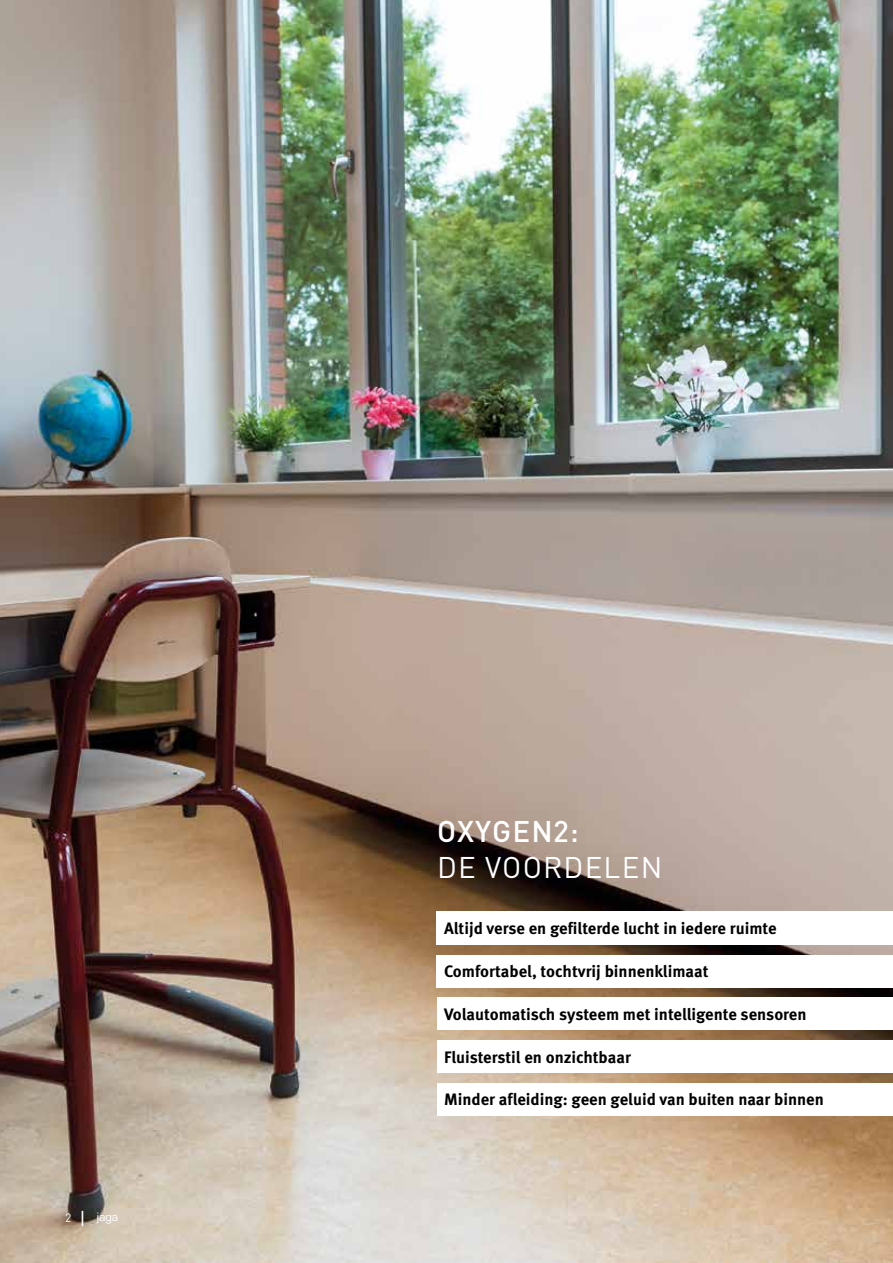
<style>
.page{position:relative;width:893px;height:1263px;background:#fff}
.page>*{position:absolute;margin:0;border:0;box-sizing:border-box;transform-origin:0 0}
.t1{font:29.55px "DIN Pro";letter-spacing:.04em;color:#fff}
.t2{font:500 29.55px "DIN Pro";letter-spacing:.035em;color:#fff}
.t3{font:700 16.5px "Meta Pro";color:#000}
.t4{font:500 11.25px "Eurostile LTCE";color:#fff}
.s1{font-family:"DIN Pro";font-weight:400;font-size:12px}
.s2{font-family:"DIN Pro";font-weight:700;font-size:18px}
</style>
<div class="page">
<img style="left:0;top:0;width:893px;height:1263px">
<div style="left:437px;top:911px;width:456px;height:34px;background:#fff"></div>
<div style="left:437px;top:955px;width:456px;height:32px;background:#fff"></div>
<div style="left:437px;top:997px;width:456px;height:33px;background:#fff"></div>
<div style="left:437px;top:1040px;width:456px;height:32px;background:#fff"></div>
<div style="left:437px;top:1083px;width:456px;height:32px;background:#fff"></div>
<p class="t4" style="left:65px;top:1210px;width:55px"><span class="s1">2</span> <span class="s2">|</span> jaga</p>
<h1 class="t2" style="left:437px;top:811px;width:143px">OXYGEN2:</h1>
<h1 class="t1" style="left:437px;top:847px;width:227px">DE VOORDELEN</h1>
<p class="t3" style="left:444px;top:918px;width:334px">Altijd verse en gefilterde lucht in iedere ruimte</p>
<p class="t3" style="left:444px;top:961px;width:266px">Comfortabel, tochtvrij binnenklimaat</p>
<p class="t3" style="left:444px;top:1004px;width:364px">Volautomatisch systeem met intelligente sensoren</p>
<p class="t3" style="left:444px;top:1046px;width:188px">Fluisterstil en onzichtbaar</p>
<p class="t3" style="left:444px;top:1089px;width:381px">Minder afleiding: geen geluid van buiten naar binnen</p>
</div>
